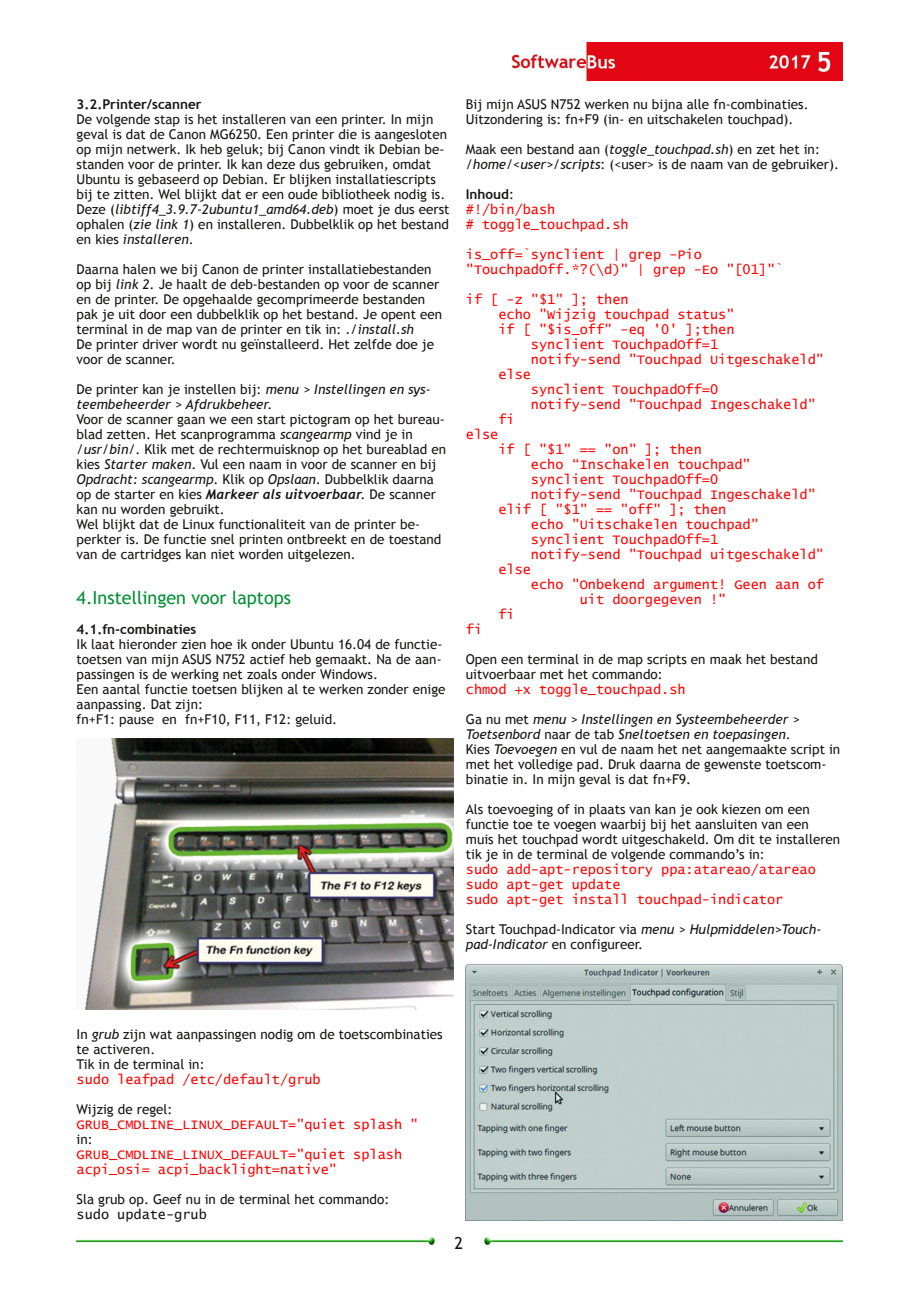
<style>
.page{position:relative;width:919px;height:1289px;background:#fff}
.page>*{position:absolute;margin:0;border:0;box-sizing:border-box;transform-origin:0 0}
.t1{font:18px "Trebuchet MS";color:#008f33}
.t2{font:16.5px "Trebuchet MS";color:#161413}
.t3{font:13.5px/15px "Trebuchet MS";color:#161413}
.t4{font:13.5px/15px "Lucida Console";color:#f00}
.t5{font:700 13.5px "Trebuchet MS";color:#161413}
.t6{font:13.5px "Lucida Console";color:#161413}
.s1{font-style:italic}
.s2{font-family:"Trebuchet";font-weight:700;font-style:italic}
.s3{font-weight:400}
</style>
<div class="page">
<img style="left:512px;top:43px;width:330px;height:38px">
<img style="left:77px;top:1237px;width:358px;height:7px">
<img style="left:484px;top:1237px;width:358px;height:7px">
<img style="left:84px;top:738px;width:369px;height:271px">
<img style="left:466px;top:964px;width:376px;height:256px">
<p class="t5" style="left:77px;top:96px;width:126px">3.2.Printer/scanner</p>
<p class="t3" style="left:77px;top:111px;width:374px">De volgende stap is het installeren van een printer. In mijn geval is dat de Canon MG6250. Een printer die is aangesloten op mijn netwerk. Ik heb geluk; bij Canon vindt ik Debian be‐ standen voor de printer. Ik kan deze dus gebruiken, omdat Ubuntu is gebaseerd op Debian. Er blijken installatiescripts bij te zitten. Wel blijkt dat er een oude bibliotheek nodig is.<br>Deze (<span class="s1">libtiff4_3.9.7‐2ubuntu1_amd64.deb</span>) moet je dus eerst ophalen (<span class="s1">zie link 1</span>) en installeren. Dubbelklik op het bestand en kies <span class="s1">installeren</span>.</p>
<p class="t3" style="left:77px;top:261px;width:367px">Daarna halen we bij Canon de printer installatiebestanden op bij <span class="s1">link 2</span>. Je haalt de deb‐bestanden op voor de scanner en de printer. De opgehaalde gecomprimeerde bestanden pak je uit door een dubbelklik op het bestand. Je opent een terminal in de map van de printer en tik in: <span class="s1">./install.sh<br></span>De printer driver wordt nu geïnstalleerd. Het zelfde doe je voor de scanner.</p>
<p class="t3" style="left:77px;top:381px;width:371px">De printer kan je instellen bij: <span class="s1">menu &gt; Instellingen en sys‐ teembeheerder &gt; Afdrukbeheer</span>.<br>Voor de scanner gaan we een start pictogram op het bureau‐ blad zetten. Het scanprogramma <span class="s1">scangearmp</span> vind je in <span class="s1">/usr/bin/</span>. Klik met de rechtermuisknop op het bureablad en kies <span class="s1">Starter maken</span>. Vul een naam in voor de scanner en bij <span class="s1">Opdracht: scangearmp</span>. Klik op <span class="s1">Opslaan</span>. Dubbelklik daarna op de starter en kies <span class="s2">Markeer als uitvoerbaar</span>. De scanner kan nu worden gebruikt.<br>Wel blijkt dat de Linux functionaliteit van de printer be‐ perkter is. De functie snel printen ontbreekt en de toestand van de cartridges kan niet worden uitgelezen.</p>
<h1 class="t1" style="left:77px;top:587px;width:216px">4.Instellingen voor laptops</h1>
<p class="t5" style="left:77px;top:621px;width:121px">4.1.fn‐combinaties</p>
<p class="t3" style="left:77px;top:636px;width:370px">Ik laat hieronder zien hoe ik onder Ubuntu 16.04 de functie‐ toetsen van mijn ASUS N752 actief heb gemaakt. Na de aan‐ passingen is de werking net zoals onder Windows.<br>Een aantal functie toetsen blijken al te werken zonder enige aanpassing. Dat zijn:<br>fn+F1: pause en fn+F10, F11, F12: geluid.</p>
<p class="t3" style="left:466px;top:96px;width:344px">Bij mijn ASUS N752 werken nu bijna alle fn‐combinaties.<br>Uitzondering is: fn+F9 (in‐ en uitschakelen touchpad).</p>
<p class="t3" style="left:466px;top:141px;width:374px">Maak een bestand aan (<span class="s1">toggle_touchpad.sh</span>) en zet het in: <span class="s1">/home/&lt;user&gt;/scripts</span>: (&lt;user&gt; is de naam van de gebruiker).</p>
<p class="t5" style="left:466px;top:186px;width:50px">Inhoud<span class="s3">:</span></p>
<p class="t4" style="left:466px;top:202px;width:164px">#!/bin/bash<br># toggle_touchpad.sh</p>
<p class="t4" style="left:466px;top:247px;width:319px">is_off=`synclient | grep -Pio "TouchpadOff.*?(\d)" | grep -Eo "[01]"`</p>
<p class="t4" style="left:466px;top:292px;width:164px">if [ -z "$1" ]; then</p>
<p class="t4" style="left:498px;top:307px;width:237px">echo "Wijzig touchpad status"</p>
<p class="t4" style="left:498px;top:322px;width:237px">if [ "$is_off" -eq '0' ];then</p>
<p class="t4" style="left:531px;top:337px;width:189px">synclient TouchpadOff=1</p>
<p class="t4" style="left:531px;top:352px;width:294px">notify-send "Touchpad Uitgeschakeld"</p>
<p class="t4" style="left:498px;top:367px;width:34px">else</p>
<p class="t4" style="left:531px;top:382px;width:189px">synclient TouchpadOff=0</p>
<p class="t4" style="left:531px;top:397px;width:286px">notify-send "Touchpad Ingeschakeld"</p>
<p class="t4" style="left:498px;top:412px;width:18px">fi</p>
<p class="t4" style="left:466px;top:427px;width:34px">else</p>
<p class="t4" style="left:498px;top:442px;width:205px">if [ "$1" == "on" ]; then</p>
<p class="t4" style="left:531px;top:457px;width:221px">echo “Inschakelen touchpad"</p>
<p class="t4" style="left:531px;top:472px;width:189px">synclient TouchpadOff=0</p>
<p class="t4" style="left:531px;top:487px;width:286px">notify-send "Touchpad Ingeschakeld"</p>
<p class="t4" style="left:498px;top:502px;width:229px">elif [ "$1" == "off" ]; then</p>
<p class="t4" style="left:531px;top:517px;width:229px">echo "Uitschakelen touchpad"</p>
<p class="t4" style="left:531px;top:532px;width:189px">synclient TouchpadOff=1</p>
<p class="t4" style="left:531px;top:547px;width:294px">notify-send "Touchpad uitgeschakeld"</p>
<p class="t4" style="left:498px;top:562px;width:34px">else</p>
<p class="t4" style="left:531px;top:577px;width:294px">echo "Onbekend argument! Geen aan of</p>
<p class="t4" style="left:579px;top:592px;width:148px">uit doorgegeven !"</p>
<p class="t4" style="left:498px;top:607px;width:18px">fi</p>
<p class="t4" style="left:466px;top:622px;width:18px">fi</p>
<p class="t3" style="left:466px;top:651px;width:353px">Open een terminal in de map scripts en maak het bestand uitvoerbaar met het commando:</p>
<p class="t4" style="left:466px;top:682px;width:221px">chmod +x toggle_touchpad.sh</p>
<p class="t3" style="left:466px;top:711px;width:376px">Ga nu met <span class="s1">menu &gt; Instellingen en Systeembeheerder &gt; Toetsenbord</span> naar de tab <span class="s1">Sneltoetsen en toepasingen</span>.<br>Kies <span class="s1">Toevoegen</span> en vul de naam het net aangemaakte script in met het volledige pad. Druk daarna de gewenste toetscom‐ binatie in. In mijn geval is dat fn+F9.</p>
<p class="t3" style="left:466px;top:801px;width:376px">Als toevoeging of in plaats van kan je ook kiezen om een functie toe te voegen waarbij bij het aansluiten van een<br>muis het touchpad wordt uitgeschakeld. Om dit te installeren tik je in de terminal de volgende commando’s in:</p>
<p class="t4" style="left:466px;top:862px;width:351px">sudo add-apt-repository ppa:atareao/atareao sudo apt-get update<br>sudo apt-get install touchpad-indicator</p>
<p class="t3" style="left:466px;top:921px;width:357px">Start Touchpad‐Indicator via <span class="s1">menu &gt; Hulpmiddelen&gt;Touch‐ pad‐Indicator</span> en configureer.</p>
<p class="t3" style="left:77px;top:1026px;width:367px">In <span class="s1">grub</span> zijn wat aanpassingen nodig om de toetscombinaties te activeren.<br>Tik in de terminal in:</p>
<p class="t4" style="left:77px;top:1072px;width:246px">sudo leafpad /etc/default/grub</p>
<p class="t3" style="left:77px;top:1101px;width:97px">Wijzig de regel:</p>
<p class="t4" style="left:77px;top:1117px;width:343px">GRUB_CMDLINE_LINUX_DEFAULT="quiet splash "</p>
<p class="t3" style="left:77px;top:1131px;width:18px">in:</p>
<p class="t4" style="left:77px;top:1147px;width:327px">GRUB_CMDLINE_LINUX_DEFAULT="quiet splash acpi_osi= acpi_backlight=native"</p>
<p class="t3" style="left:77px;top:1191px;width:314px">Sla grub op. Geef nu in de terminal het commando:</p>
<p class="t6" style="left:77px;top:1208px;width:132px">sudo update-grub</p>
<p class="t2" style="left:454px;top:1233px;width:10px">2</p>
</div>
